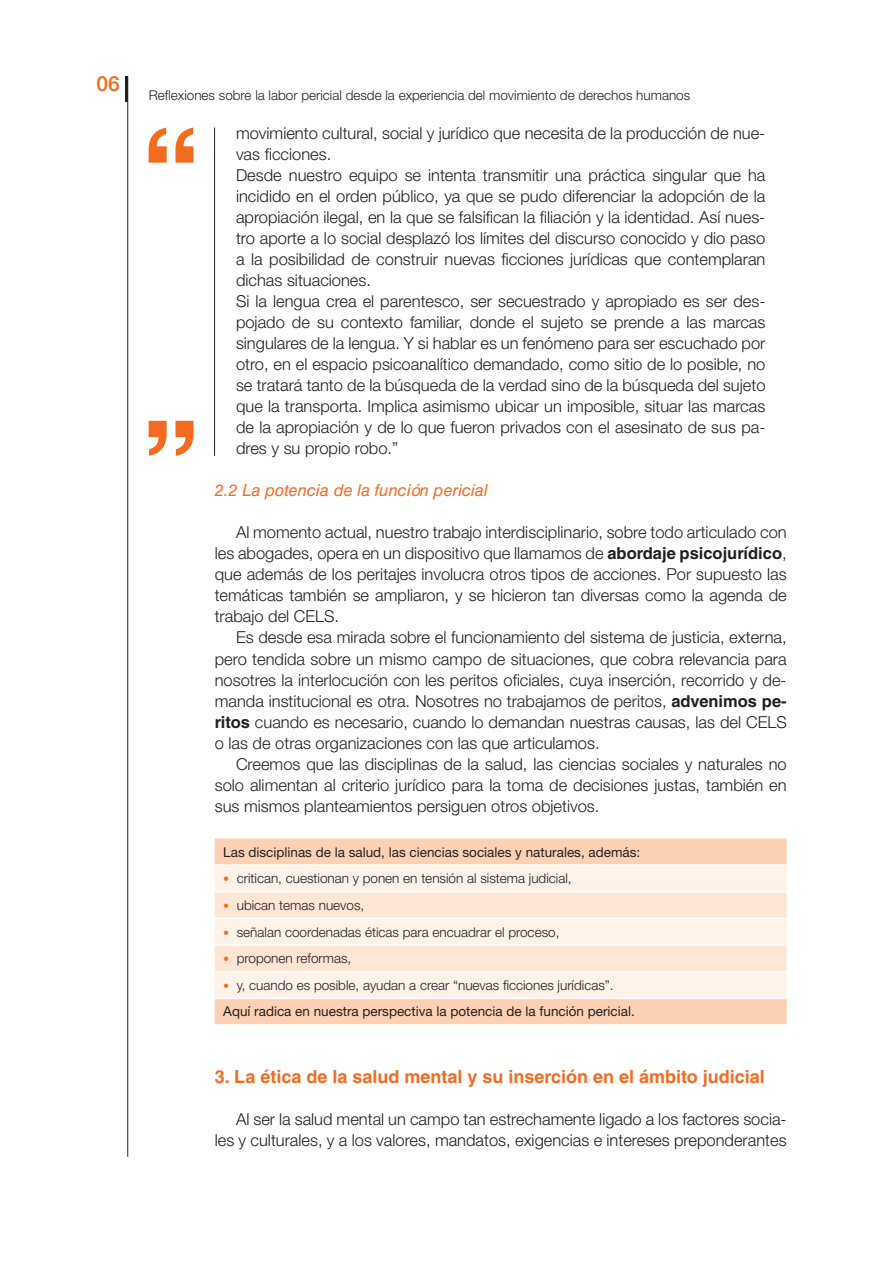
<style>
.page{position:relative;width:893px;height:1263px;background:#fff}
.page>*{position:absolute;margin:0;border:0;box-sizing:border-box;transform-origin:0 0}
.t1{font:500 21px "Helvetica Neue";color:#f36b21}
.t2{font:700 18px "Helvetica LT Std";color:#f36b21}
.t3{font:300 16.5px/21px "Helvetica Neue LT Std";color:#231f20;text-align:justify}
.t4{font:italic 16.5px "Helvetica LT Std";color:#f36b21}
.t5{font:13.5px/26.7px "Helvetica Neue LT Std";color:#231f20}
.t6{font:300 13.5px "Helvetica Neue LT Std";color:#231f20}
.t7{font:300 13.5px "Helvetica Neue";color:#231f20}
.s1{font-family:"Helvetica LT Std";font-weight:700}
.s2{font-size:12px;color:#f36b21}
.s3{font-weight:300;font-size:12px;color:#f36b21}
.s4{font-weight:300}
</style>
<div class="page">
<hr style="left:127px;top:77px;width:1px;height:1080px;background:#231f20">
<hr style="left:126px;top:77px;width:2px;height:25px;background:#231f20">
<div style="left:215px;top:838px;width:572px;height:186px;background:#fcd1b3"></div>
<div style="left:215px;top:866px;width:572px;height:131px;background:#fef2e9"></div>
<svg style="left:215px;top:892px;width:572px;height:79px;background:#feeadc"></svg>
<hr style="left:215px;top:864px;width:572px;height:2px;background:#fff">
<hr style="left:215px;top:891px;width:572px;height:1px;background:#fff">
<hr style="left:215px;top:918px;width:572px;height:1px;background:#fff">
<hr style="left:215px;top:944px;width:572px;height:2px;background:#fff">
<hr style="left:215px;top:971px;width:572px;height:1px;background:#fff">
<hr style="left:215px;top:997px;width:572px;height:2px;background:#fff">
<svg style="left:149px;top:128px;width:44px;height:35px"></svg>
<svg style="left:149px;top:421px;width:44px;height:35px"></svg>
<hr style="left:214px;top:128px;width:1px;height:328px;background:#231f20">
<p class="t1" style="left:96px;top:71px;width:25px">06</p>
<p class="t7" style="left:149px;top:87px;width:543px">Reflexiones sobre la labor pericial desde la experiencia del movimiento de derechos humanos</p>
<p class="t3" style="left:236px;top:123px;width:531px;text-align:left">movimiento cultural, social y jurídico que necesita de la producción de nue&shy;vas ficciones.<br>Desde nuestro equipo se intenta transmitir una práctica singular que ha incidido en el orden público, ya que se pudo diferenciar la adopción de la apropiación ilegal, en la que se falsifican la filiación y la identidad. Así nues&shy;tro aporte a lo social desplazó los límites del discurso conocido y dio paso a la posibilidad de construir nuevas ficciones jurídicas que contemplaran dichas situaciones.<br>Si la lengua crea el parentesco, ser secuestrado y apropiado es ser des&shy;pojado de su contexto familiar, donde el sujeto se prende a las marcas singulares de la lengua. Y si hablar es un fenómeno para ser escuchado por otro, en el espacio psicoanalítico demandado, como sitio de lo posible, no se tratará tanto de la búsqueda de la verdad sino de la búsqueda del sujeto que la transporta. Implica asimismo ubicar un imposible, situar las marcas de la apropiación y de lo que fueron privados con el asesinato de sus pa&shy;dres y su propio robo.”</p>
<p class="t4" style="left:215px;top:481px;width:274px">2.2 La potencia de la función pericial</p>
<p class="t3" style="left:215px;top:522px;width:573px;text-indent:21px">Al momento actual, nuestro trabajo interdisciplinario, sobre todo articulado con les abogades, opera en un dispositivo que llamamos de <span class="s1">abordaje psicojurídico</span>, que además de los peritajes involucra otros tipos de acciones. Por supuesto las temáticas también se ampliaron, y se hicieron tan diversas como la agenda de trabajo del CELS.</p>
<p class="t3" style="left:215px;top:627px;width:573px;text-indent:21px">Es desde esa mirada sobre el funcionamiento del sistema de justicia, externa, pero tendida sobre un mismo campo de situaciones, que cobra relevancia para nosotres la interlocución con les peritos oficiales, cuya inserción, recorrido y de&shy;manda institucional es otra. Nosotres no trabajamos de peritos, <span class="s1">advenimos pe&shy;ritos</span> cuando es necesario, cuando lo demandan nuestras causas, las del CELS o las de otras organizaciones con las que articulamos.</p>
<p class="t3" style="left:215px;top:753px;width:573px;text-indent:21px">Creemos que las disciplinas de la salud, las ciencias sociales y naturales no solo alimentan al criterio jurídico para la toma de decisiones justas, también en sus mismos planteamientos persiguen otros objetivos.</p>
<p class="t5" style="left:223px;top:838px;width:419px">Las disciplinas de la salud, las ciencias sociales y naturales, además:</p>
<p class="t6" style="left:223px;top:870px;width:350px"><span class="s2">•</span> critican, cuestionan y ponen en tensión al sistema judicial,</p>
<p class="t6" style="left:223px;top:897px;width:143px"><span class="s2">•</span> ubican temas nuevos,</p>
<p class="t6" style="left:223px;top:923px;width:338px"><span class="s2">•</span> señalan coordenadas éticas para encuadrar el proceso,</p>
<p class="t6" style="left:223px;top:950px;width:130px"><span class="s2">•</span> proponen reformas,</p>
<p class="t5" style="left:223px;top:971px;width:413px"><span class="s3">•</span> <span class="s4">y, cuando es posible, ayudan a crear “nuevas ficciones jurídicas”.<br></span>Aquí radica en nuestra perspectiva la potencia de la función pericial.</p>
<p class="t2" style="left:215px;top:1065px;width:552px">3. La ética de la salud mental y su inserción en el ámbito judicial</p>
<p class="t3" style="left:215px;top:1108px;width:573px;text-align:right">Al ser la salud mental un campo tan estrechamente ligado a los factores socia&shy;les y culturales, y a los valores, mandatos, exigencias e intereses preponderantes</p>
</div>
